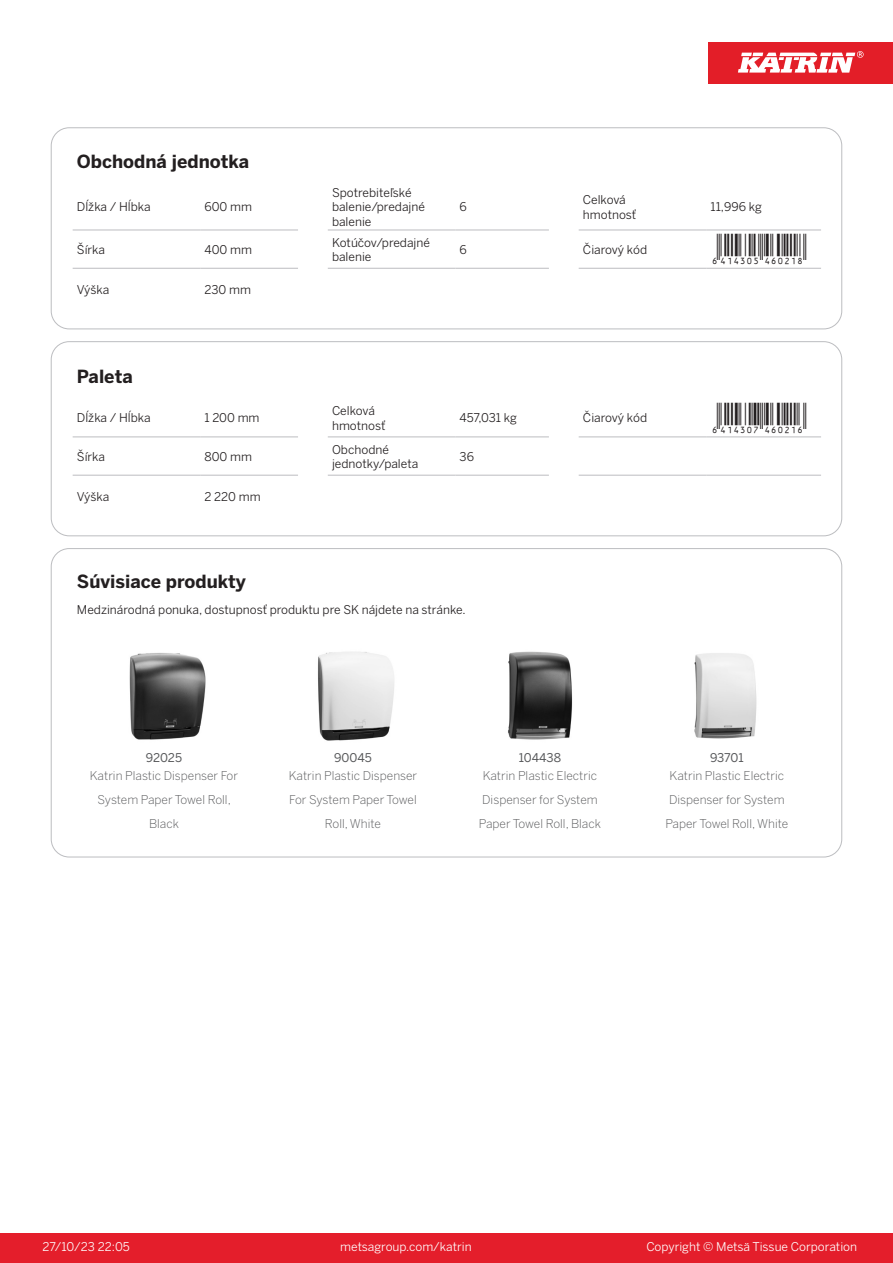
<style>
.page{position:relative;width:893px;height:1263px;background:#fff}
.page>*{position:absolute;margin:0;border:0;box-sizing:border-box;transform-origin:0 0}
.T_EAN{font:30px "Viisas EAN Matala";color:#231f20}
.T_TableHeader{font:700 18px "Benton Sans";color:#231f20}
.T_TableBody{font:12px/14.4px "Benton Sans";color:#231f20}
.T_RelatedName{font:300 12px/24px "Benton Sans";color:#57585a;text-align:center}
.t1{font:12px "Benton Sans";color:#fff}
.T_RelatedCode{font:12px "Benton Sans";color:#57585a}
</style>
<div class="page">
<div style="left:0;top:1233px;width:893px;height:30px;background:#e41e2b"></div>
<div style="left:708px;top:43px;width:185px;height:41px;background:#e31e28"></div>
<svg style="left:738px;top:51px;width:126px;height:22px"></svg>
<hr style="left:73px;top:230px;width:127px;height:1px;background:#bcbdc0">
<hr style="left:200px;top:230px;width:98px;height:1px;background:#bcbdc0">
<hr style="left:328px;top:230px;width:127px;height:1px;background:#bcbdc0">
<hr style="left:455px;top:230px;width:94px;height:1px;background:#bcbdc0">
<hr style="left:579px;top:230px;width:127px;height:1px;background:#bcbdc0">
<hr style="left:706px;top:230px;width:115px;height:1px;background:#bcbdc0">
<hr style="left:73px;top:268px;width:127px;height:1px;background:#bcbdc0">
<hr style="left:200px;top:268px;width:98px;height:1px;background:#bcbdc0">
<hr style="left:328px;top:268px;width:127px;height:1px;background:#bcbdc0">
<hr style="left:455px;top:268px;width:94px;height:1px;background:#bcbdc0">
<hr style="left:579px;top:268px;width:127px;height:1px;background:#bcbdc0">
<hr style="left:706px;top:268px;width:115px;height:1px;background:#bcbdc0">
<div style="left:51px;top:128px;width:791px;height:201px;border:1px solid #bcbdc0;border-radius:18px"></div>
<hr style="left:73px;top:437px;width:127px;height:1px;background:#bcbdc0">
<hr style="left:200px;top:437px;width:98px;height:1px;background:#bcbdc0">
<hr style="left:328px;top:437px;width:127px;height:1px;background:#bcbdc0">
<hr style="left:455px;top:437px;width:94px;height:1px;background:#bcbdc0">
<hr style="left:579px;top:437px;width:127px;height:1px;background:#bcbdc0">
<hr style="left:706px;top:437px;width:115px;height:1px;background:#bcbdc0">
<hr style="left:73px;top:475px;width:127px;height:1px;background:#bcbdc0">
<hr style="left:200px;top:475px;width:98px;height:1px;background:#bcbdc0">
<hr style="left:328px;top:475px;width:127px;height:1px;background:#bcbdc0">
<hr style="left:455px;top:475px;width:94px;height:1px;background:#bcbdc0">
<hr style="left:579px;top:475px;width:127px;height:1px;background:#bcbdc0">
<hr style="left:706px;top:475px;width:115px;height:1px;background:#bcbdc0">
<div style="left:51px;top:341px;width:791px;height:195px;border:1px solid #bcbdc0;border-radius:18px"></div>
<img style="left:129px;top:653px;width:77px;height:87px">
<img style="left:318px;top:652px;width:76px;height:89px">
<img style="left:508px;top:651px;width:65px;height:89px">
<img style="left:694px;top:653px;width:63px;height:86px">
<p class="T_TableHeader" style="left:77px;top:150px;width:174px">Obchodná jednotka</p>
<p class="T_TableBody" style="left:77px;top:200px;width:75px">Dĺžka / Hĺbka</p>
<p class="T_TableBody" style="left:204px;top:200px;width:49px">600 mm</p>
<p class="T_TableBody" style="left:332px;top:185px;width:94px">Spotrebiteľské balenie/predajné balenie</p>
<p class="T_TableBody" style="left:460px;top:200px;width:9px">6</p>
<p class="T_TableBody" style="left:583px;top:193px;width:44px">Celková</p>
<p class="T_TableBody" style="left:583px;top:207px;width:55px">hmotnosť</p>
<p class="T_TableBody" style="left:710px;top:200px;width:53px">11,996 kg</p>
<p class="T_TableBody" style="left:77px;top:242px;width:30px">Šírka</p>
<p class="T_TableBody" style="left:204px;top:242px;width:49px">400 mm</p>
<p class="T_TableBody" style="left:332px;top:235px;width:99px">Kotúčov/predajné balenie</p>
<p class="T_TableBody" style="left:460px;top:242px;width:9px">6</p>
<p class="T_TableBody" style="left:583px;top:242px;width:66px">Čiarový kód</p>
<p class="T_EAN" style="left:710px;top:234px;width:97px">*6414305460218*</p>
<p class="T_TableBody" style="left:77px;top:283px;width:34px">Výška</p>
<p class="T_TableBody" style="left:204px;top:283px;width:48px">230 mm</p>
<p class="T_TableHeader" style="left:77px;top:365px;width:57px">Paleta</p>
<p class="T_TableBody" style="left:77px;top:411px;width:75px">Dĺžka / Hĺbka</p>
<p class="T_TableBody" style="left:204px;top:411px;width:57px">1 200 mm</p>
<p class="T_TableBody" style="left:77px;top:449px;width:30px">Šírka</p>
<p class="T_TableBody" style="left:204px;top:449px;width:49px">800 mm</p>
<p class="T_TableBody" style="left:77px;top:490px;width:34px">Výška</p>
<p class="T_TableBody" style="left:204px;top:490px;width:58px">2 220 mm</p>
<p class="T_TableBody" style="left:332px;top:404px;width:44px">Celková</p>
<p class="T_TableBody" style="left:332px;top:418px;width:55px">hmotnosť</p>
<p class="T_TableBody" style="left:332px;top:442px;width:58px">Obchodné</p>
<p class="T_TableBody" style="left:332px;top:456px;width:88px">jednotky/paleta</p>
<p class="T_TableBody" style="left:460px;top:411px;width:59px">457,031 kg</p>
<p class="T_TableBody" style="left:583px;top:411px;width:66px">Čiarový kód</p>
<p class="T_EAN" style="left:710px;top:402px;width:97px">*6414307460216*</p>
<p class="T_TableBody" style="left:460px;top:449px;width:16px">36</p>
<p class="T_TableHeader" style="left:77px;top:571px;width:171px">Súvisiace produkty</p>
<p class="T_TableBody" style="left:77px;top:602px;width:390px">Medzinárodná ponuka, dostupnosť produktu pre SK nájdete na stránke.</p>
<p class="T_RelatedCode" style="left:146px;top:751px;width:38px">92025</p>
<p class="T_RelatedCode" style="left:334px;top:751px;width:39px">90045</p>
<p class="T_RelatedCode" style="left:519px;top:751px;width:44px">104438</p>
<p class="T_RelatedCode" style="left:710px;top:751px;width:35px">93701</p>
<p class="T_RelatedName" style="left:90px;top:764px;width:150px">Katrin Plastic Dispenser For<br>System Paper Towel Roll,<br>Black</p>
<p class="T_RelatedName" style="left:289px;top:764px;width:130px">Katrin Plastic Dispenser<br>For System Paper Towel<br>Roll, White</p>
<p class="T_RelatedName" style="left:479px;top:764px;width:124px">Katrin Plastic Electric<br>Dispenser for System<br>Paper Towel Roll, Black</p>
<p class="T_RelatedName" style="left:665px;top:764px;width:124px">Katrin Plastic Electric<br>Dispenser for System<br>Paper Towel Roll, White</p>
<p class="t1" style="left:43px;top:1239px;width:89px">27/10/23 22:05</p>
<p class="t1" style="left:340px;top:1239px;width:133px">metsagroup.com/katrin</p>
<p class="t1" style="left:646px;top:1239px;width:212px">Copyright © Metsä Tissue Corporation</p>
</div>
